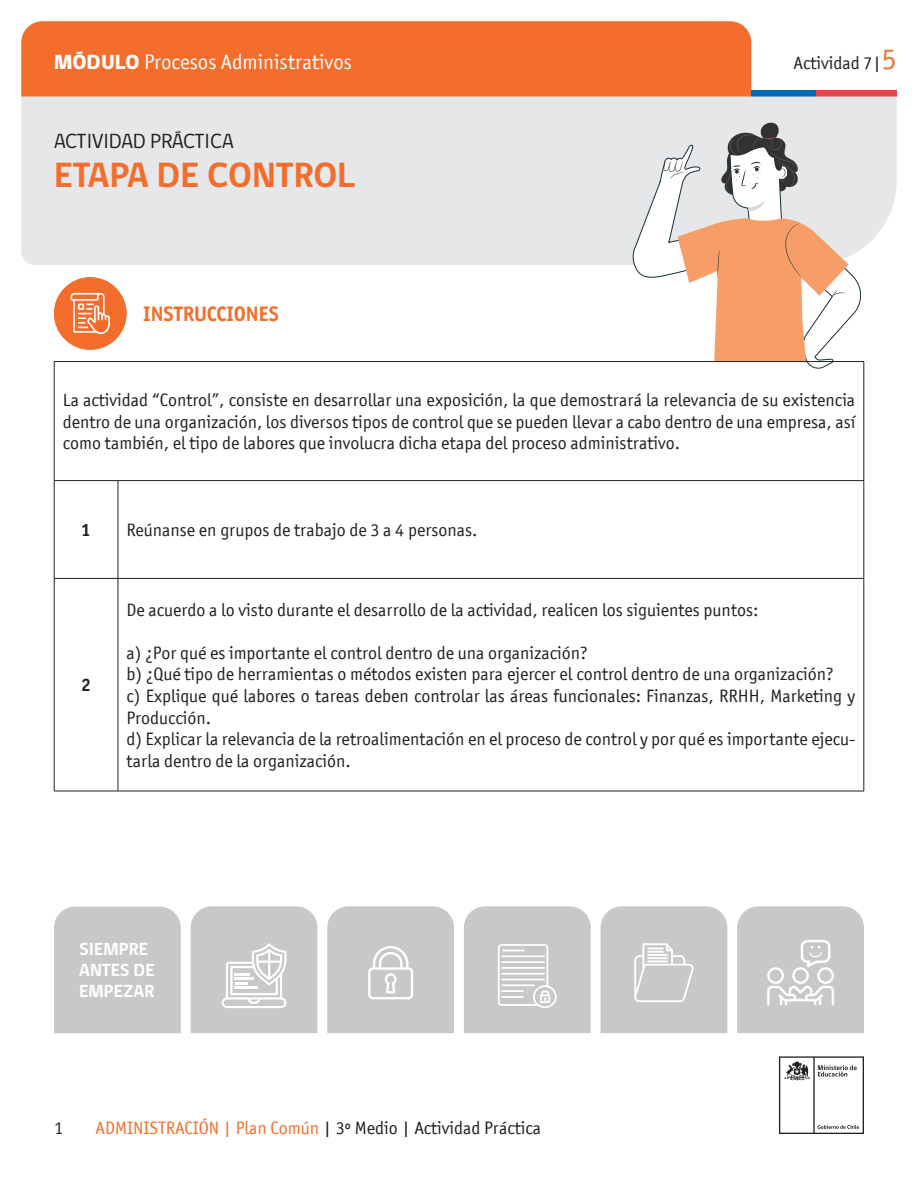
<style>
.page{position:relative;width:918px;height:1188px;background:#fff}
.page>*{position:absolute;margin:0;border:0;box-sizing:border-box;transform-origin:0 0}
.t1{font:700 36px "gob CL";color:#f36e2d}
.t2{font:21px "Officina San ITC";color:#fff}
.t3{font:21px "gob CL";color:#231f20}
.t4{font:700 21px "Officina San ITC";color:#f36e2d}
.t5{font:18px/21.6px "Officina San ITC";color:#231f20;text-align:justify}
.t6{font:700 18px/21px "gob CL";color:#fff}
.t7{font:700 18px "Officina San ITC";color:#231f20}
.s1{font-family:"gob CL";font-weight:800}
.s2{font-size:30px;color:#f36e2d}
.s3{color:#f36e2d}
</style>
<div class="page">
<svg style="left:779px;top:1056px;width:85px;height:78px"></svg>
<div style="left:21px;top:21px;width:730px;height:76px;background:#f36e2d"></div>
<div style="left:751px;top:90px;width:65px;height:7px;background:#006ab4"></div>
<div style="left:816px;top:90px;width:81px;height:7px;background:#ee404c"></div>
<div style="left:21px;top:97px;width:876px;height:168px;background:#e6e7e9"></div>
<svg style="left:633px;top:123px;width:228px;height:245px"></svg>
<svg style="left:119px;top:481px;width:745px;height:310px"></svg>
<hr style="left:54px;top:361px;width:64px;height:1px;background:#231f20">
<hr style="left:54px;top:362px;width:1px;height:118px;background:#231f20">
<hr style="left:118px;top:361px;width:746px;height:1px;background:#231f20">
<hr style="left:864px;top:362px;width:1px;height:118px;background:#231f20">
<hr style="left:54px;top:480px;width:64px;height:1px;background:#231f20">
<hr style="left:54px;top:481px;width:1px;height:97px;background:#231f20">
<hr style="left:118px;top:480px;width:746px;height:1px;background:#231f20">
<hr style="left:118px;top:481px;width:1px;height:97px;background:#231f20">
<hr style="left:864px;top:481px;width:1px;height:97px;background:#231f20">
<hr style="left:54px;top:578px;width:64px;height:1px;background:#231f20">
<hr style="left:54px;top:579px;width:1px;height:212px;background:#231f20">
<hr style="left:118px;top:578px;width:746px;height:1px;background:#231f20">
<hr style="left:118px;top:579px;width:1px;height:212px;background:#231f20">
<hr style="left:864px;top:579px;width:1px;height:212px;background:#231f20">
<hr style="left:54px;top:791px;width:64px;height:1px;background:#231f20">
<hr style="left:118px;top:791px;width:746px;height:1px;background:#231f20">
<div style="left:54px;top:277px;width:73px;height:73px;background:#f36e2d;border-radius:50%"></div>
<svg style="left:71px;top:293px;width:39px;height:41px"></svg>
<div style="left:54px;top:907px;width:127px;height:126px;background:#c7c8ca"></div>
<svg style="left:191px;top:906px;width:126px;height:127px"></svg>
<svg style="left:327px;top:906px;width:127px;height:127px"></svg>
<svg style="left:464px;top:906px;width:127px;height:127px"></svg>
<svg style="left:601px;top:906px;width:126px;height:127px"></svg>
<svg style="left:737px;top:906px;width:127px;height:127px"></svg>
<p class="t2" style="left:54px;top:50px;width:300px"><span class="s1">MÓDULO</span> Procesos Administrativos</p>
<p class="t5" style="left:794px;top:52px;width:105px">Actividad 7|<span class="s2">5</span></p>
<p class="t3" style="left:54px;top:127px;width:181px">ACTIVIDAD PRÁCTICA</p>
<h1 class="t1" style="left:54px;top:150px;width:303px">ETAPA DE CONTROL</h1>
<p class="t4" style="left:143px;top:301px;width:137px">INSTRUCCIONES</p>
<p class="t5" style="left:63px;top:389px;width:794px">La actividad “Control”, consiste en desarrollar una exposición, la que demostrará la relevancia de su existencia dentro de una organización, los diversos tipos de control que se pueden llevar a cabo dentro de una empresa, así como también, el tipo de labores que involucra dicha etapa del proceso administrativo.</p>
<p class="t7" style="left:81px;top:519px;width:11px">1</p>
<p class="t5" style="left:126px;top:519px;width:353px">Reúnanse en grupos de trabajo de 3 a 4 personas.</p>
<p class="t7" style="left:81px;top:674px;width:11px">2</p>
<p class="t5" style="left:126px;top:599px;width:633px">De acuerdo a lo visto durante el desarrollo de la actividad, realicen los siguientes puntos:</p>
<p class="t5" style="left:126px;top:642px;width:730px;text-align:left">a) ¿Por qué es importante el control dentro de una organización?<br>b) ¿Qué tipo de herramientas o métodos existen para ejercer el control dentro de una organización?<br>c) Explique qué labores o tareas deben controlar las áreas funcionales: Finanzas, RRHH, Marketing y Producción.<br>d) Explicar la relevancia de la retroalimentación en el proceso de control y por qué es importante ejecu&shy;tarla dentro de la organización.</p>
<p class="t6" style="left:79px;top:939px;width:77px">SIEMPRE<br>ANTES DE<br>EMPEZAR</p>
<p class="t5" style="left:54px;top:1117px;width:10px">1</p>
<p class="t5" style="left:95px;top:1117px;width:447px"><span class="s3">ADMINISTRACIÓN | Plan Común</span> | 3º Medio | Actividad Práctica</p>
</div>
